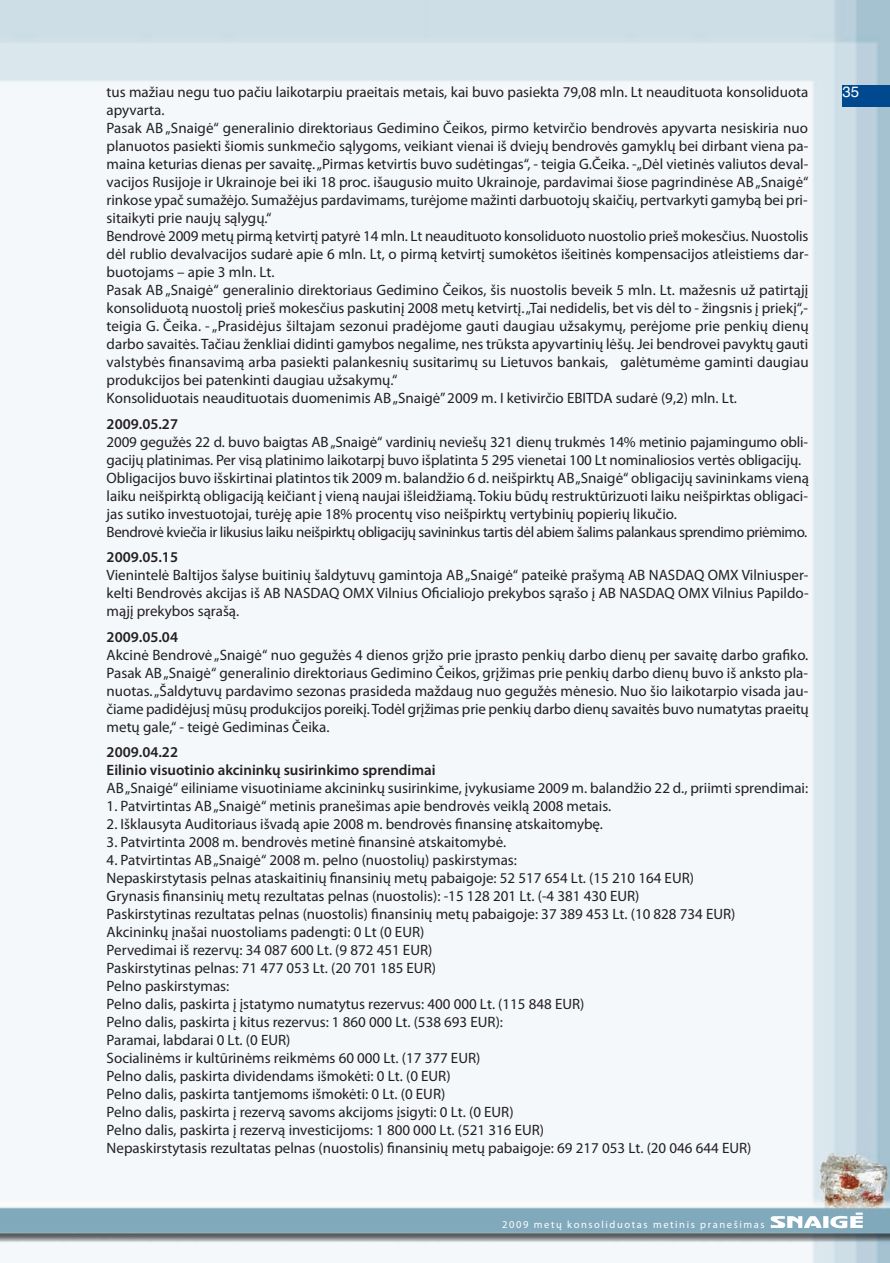
<style>
.page{position:relative;width:890px;height:1263px;background:#fff}
.page>*{position:absolute;margin:0;border:0;box-sizing:border-box;transform-origin:0 0}
.t1{font:15px/18px "Myriad Pro";color:#231f20}
.t2{font:600 15px/18px "Myriad Pro";color:#231f20}
.t3{font:15px "Helvetica";color:#fff}
.t4{font:10.5px "Myriad Pro";letter-spacing:.15em;color:#fff}
</style>
<div class="page">
<img style="left:0;top:0;width:890px;height:1263px">
<div style="left:842px;top:86px;width:48px;height:21px;background:#01498e"></div>
<svg style="left:770px;top:1212px;width:93px;height:16px"></svg>
<p class="t1" style="left:107px;top:84px;width:704px">tus mažiau negu tuo pačiu laikotarpiu praeitais metais, kai buvo pasiekta 79,08 mln. Lt neaudituota konsoliduota apyvarta.<br>Pasak AB „Snaigė“ generalinio direktoriaus Gedimino Čeikos, pirmo ketvirčio bendrovės apyvarta nesiskiria nuo planuotos pasiekti šiomis sunkmečio sąlygoms, veikiant vienai iš dviejų bendrovės gamyklų bei dirbant viena pa&shy;maina keturias dienas per savaitę. „Pirmas ketvirtis buvo sudėtingas“, - teigia G.Čeika. -„Dėl vietinės valiutos deval&shy;vacijos Rusijoje ir Ukrainoje bei iki 18 proc. išaugusio muito Ukrainoje, pardavimai šiose pagrindinėse AB „Snaigė“ rinkose ypač sumažėjo. Sumažėjus pardavimams, turėjome mažinti darbuotojų skaičių, pertvarkyti gamybą bei pri&shy;sitaikyti prie naujų sąlygų.“<br>Bendrovė 2009 metų pirmą ketvirtį patyrė 14 mln. Lt neaudituoto konsoliduoto nuostolio prieš mokesčius. Nuostolis dėl rublio devalvacijos sudarė apie 6 mln. Lt, o pirmą ketvirtį sumokėtos išeitinės kompensacijos atleistiems dar&shy;buotojams – apie 3 mln. Lt.<br>Pasak AB „Snaigė“ generalinio direktoriaus Gedimino Čeikos, šis nuostolis beveik 5 mln. Lt. mažesnis už patirtąjį konsoliduotą nuostolį prieš mokesčius paskutinį 2008 metų ketvirtį. „Tai nedidelis, bet vis dėl to - žingsnis į priekį“,- teigia G. Čeika. - „Prasidėjus šiltajam sezonui pradėjome gauti daugiau užsakymų, perėjome prie penkių dienų darbo savaitės. Tačiau ženkliai didinti gamybos negalime, nes trūksta apyvartinių lėšų. Jei bendrovei pavyktų gauti valstybės finansavimą arba pasiekti palankesnių susitarimų su Lietuvos bankais, galėtumėme gaminti daugiau produkcijos bei patenkinti daugiau užsakymų.“<br>Konsoliduotais neaudituotais duomenimis AB „Snaigė” 2009 m. I ketivirčio EBITDA sudarė (9,2) mln. Lt.</p>
<p class="t2" style="left:107px;top:416px;width:73px">2009.05.27</p>
<p class="t1" style="left:107px;top:434px;width:704px">2009 gegužės 22 d. buvo baigtas AB „Snaigė“ vardinių neviešų 321 dienų trukmės 14% metinio pajamingumo obli&shy;gacijų platinimas. Per visą platinimo laikotarpį buvo išplatinta 5 295 vienetai 100 Lt nominaliosios vertės obligacijų.<br>Obligacijos buvo išskirtinai platintos tik 2009 m. balandžio 6 d. neišpirktų AB „Snaigė“ obligacijų savininkams vieną laiku neišpirktą obligaciją keičiant į vieną naujai išleidžiamą. Tokiu būdų restruktūrizuoti laiku neišpirktas obligaci&shy;jas sutiko investuotojai, turėję apie 18% procentų viso neišpirktų vertybinių popierių likučio.<br>Bendrovė kviečia ir likusius laiku neišpirktų obligacijų savininkus tartis dėl abiem šalims palankaus sprendimo priėmimo.</p>
<p class="t2" style="left:107px;top:549px;width:73px">2009.05.15</p>
<p class="t1" style="left:107px;top:567px;width:703px;text-align:justify">Vienintelė Baltijos šalyse buitinių šaldytuvų gamintoja AB „Snaigė“ pateikė prašymą AB NASDAQ OMX Vilniusper&shy;kelti Bendrovės akcijas iš AB NASDAQ OMX Vilnius Oficialiojo prekybos sąrašo į AB NASDAQ OMX Vilnius Papildo&shy;mąjį prekybos sąrašą.</p>
<p class="t2" style="left:107px;top:629px;width:73px">2009.05.04</p>
<p class="t1" style="left:107px;top:647px;width:704px;text-align:justify">Akcinė Bendrovė „Snaigė“ nuo gegužės 4 dienos grįžo prie įprasto penkių darbo dienų per savaitę darbo grafiko.<br>Pasak AB „Snaigė“ generalinio direktoriaus Gedimino Čeikos, grįžimas prie penkių darbo dienų buvo iš anksto pla&shy;nuotas. „Šaldytuvų pardavimo sezonas prasideda maždaug nuo gegužės mėnesio. Nuo šio laikotarpio visada jau&shy;čiame padidėjusį mūsų produkcijos poreikį. Todėl grįžimas prie penkių darbo dienų savaitės buvo numatytas praeitų metų gale,“ - teigė Gediminas Čeika.</p>
<p class="t2" style="left:107px;top:744px;width:330px">2009.04.22<br>Eilinio visuotinio akcininkų susirinkimo sprendimai</p>
<p class="t1" style="left:107px;top:780px;width:703px">AB „Snaigė“ eiliniame visuotiniame akcininkų susirinkime, įvykusiame 2009 m. balandžio 22 d., priimti sprendimai:</p>
<p class="t1" style="left:107px;top:798px;width:506px">1. Patvirtintas AB „Snaigė“ metinis pranešimas apie bendrovės veiklą 2008 metais.</p>
<p class="t1" style="left:107px;top:816px;width:498px">2. Išklausyta Auditoriaus išvadą apie 2008 m. bendrovės finansinę atskaitomybę.</p>
<p class="t1" style="left:107px;top:834px;width:401px">3. Patvirtinta 2008 m. bendrovės metinė finansinė atskaitomybė.</p>
<p class="t1" style="left:107px;top:852px;width:646px">4. Patvirtintas AB „Snaigė“ 2008 m. pelno (nuostolių) paskirstymas:<br>Nepaskirstytasis pelnas ataskaitinių finansinių metų pabaigoje: 52 517 654 Lt. (15 210 164 EUR)<br>Grynasis finansinių metų rezultatas pelnas (nuostolis): -15 128 201 Lt. (-4 381 430 EUR)<br>Paskirstytinas rezultatas pelnas (nuostolis) finansinių metų pabaigoje: 37 389 453 Lt. (10 828 734 EUR)<br>Akcininkų įnašai nuostoliams padengti: 0 Lt (0 EUR)<br>Pervedimai iš rezervų: 34 087 600 Lt. (9 872 451 EUR)<br>Paskirstytinas pelnas: 71 477 053 Lt. (20 701 185 EUR)<br>Pelno paskirstymas:<br>Pelno dalis, paskirta į įstatymo numatytus rezervus: 400 000 Lt. (115 848 EUR)<br>Pelno dalis, paskirta į kitus rezervus: 1 860 000 Lt. (538 693 EUR):<br>Paramai, labdarai 0 Lt. (0 EUR)<br>Socialinėms ir kultūrinėms reikmėms 60 000 Lt. (17 377 EUR)<br>Pelno dalis, paskirta dividendams išmokėti: 0 Lt. (0 EUR)<br>Pelno dalis, paskirta tantjemoms išmokėti: 0 Lt. (0 EUR)<br>Pelno dalis, paskirta į rezervą savoms akcijoms įsigyti: 0 Lt. (0 EUR)<br>Pelno dalis, paskirta į rezervą investicijoms: 1 800 000 Lt. (521 316 EUR)<br>Nepaskirstytasis rezultatas pelnas (nuostolis) finansinių metų pabaigoje: 69 217 053 Lt. (20 046 644 EUR)</p>
<p class="t4" style="left:502px;top:1220px;width:264px">2009 metų konsoliduotas metinis pranešimas</p>
<p class="t3" style="left:842px;top:86px;width:18px">35</p>
</div>
